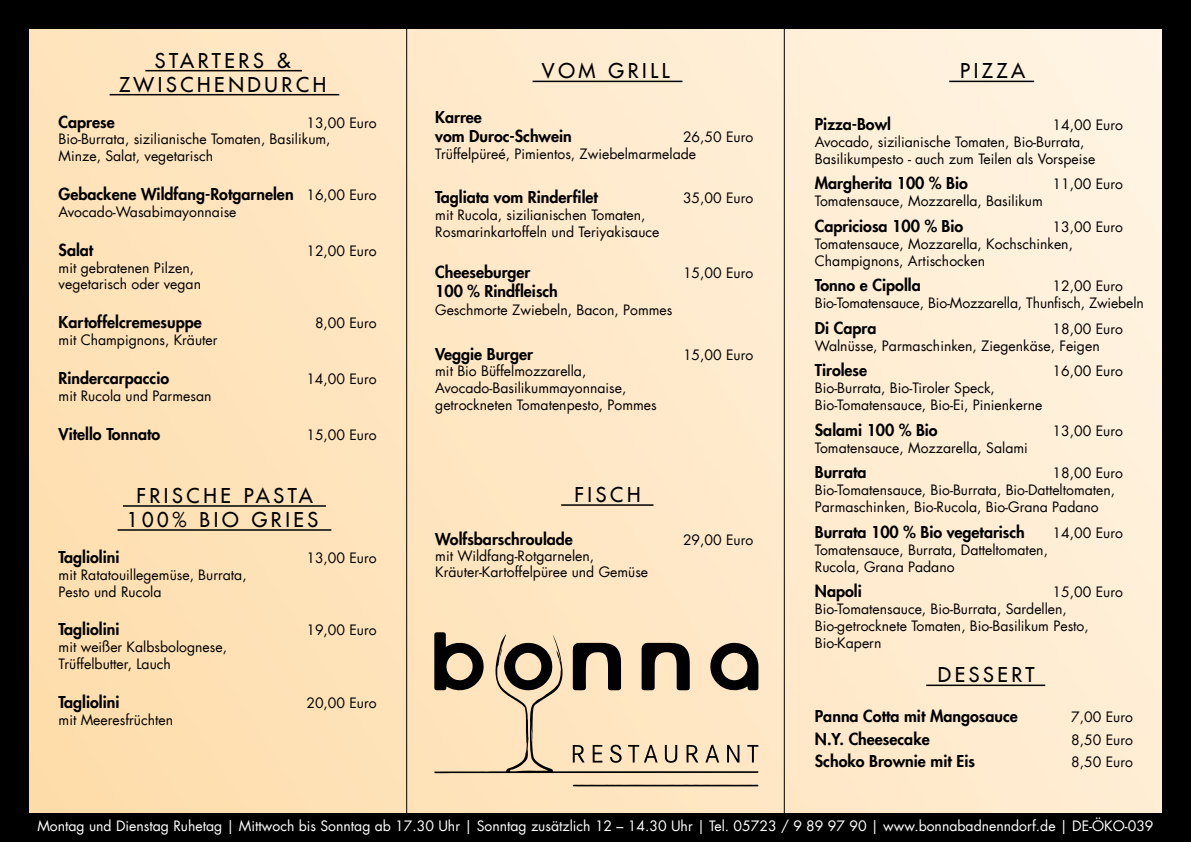
<style>
.page{position:relative;width:1191px;height:842px;background:#fff}
.page>*{position:absolute;margin:0;border:0;box-sizing:border-box;transform-origin:0 0}
.t1{font:20px/24px "Futura LT";letter-spacing:.18em;color:#000;text-align:center}
.t2{font:800 16px/19.2px "Futura LT";color:#000}
.t3{font:14px/17px "Futura LT";color:#000}
.t4{font:14px "Futura LT";color:#fff}
.s1{font-weight:400;font-size:14px}
</style>
<div class="page">
<div style="left:0;top:0;width:1191px;height:842px;background:linear-gradient(to right,#fee0b2,#fff1de)"></div>
<div style="left:0;top:0;width:1191px;height:29px;background:#000"></div>
<div style="left:0;top:25px;width:29px;height:809px;background:#000"></div>
<div style="left:1161px;top:4px;width:30px;height:810px;background:#000"></div>
<div style="left:0;top:813px;width:1191px;height:29px;background:#000"></div>
<svg style="left:434px;top:632px;width:50px;height:2px"></svg>
<svg style="left:434px;top:634px;width:324px;height:139px;background:#ead3b1"></svg>
<svg style="left:573px;top:643px;width:48px;height:47px;background:#605749"></svg>
<svg style="left:641px;top:643px;width:49px;height:47px;background:#63594c"></svg>
<svg style="left:710px;top:641px;width:48px;height:50px;background:#726859"></svg>
<svg style="left:499px;top:642px;width:54px;height:48px;background:#827561"></svg>
<svg style="left:610px;top:744px;width:12px;height:19px"></svg>
<svg style="left:573px;top:745px;width:11px;height:17px"></svg>
<svg style="left:592px;top:745px;width:11px;height:17px"></svg>
<svg style="left:628px;top:745px;width:29px;height:17px"></svg>
<svg style="left:665px;top:745px;width:12px;height:18px"></svg>
<svg style="left:686px;top:745px;width:12px;height:17px"></svg>
<svg style="left:705px;top:745px;width:14px;height:17px"></svg>
<svg style="left:727px;top:745px;width:12px;height:17px"></svg>
<svg style="left:747px;top:745px;width:11px;height:17px"></svg>
<svg style="left:573px;top:784px;width:185px;height:2px"></svg>
<hr style="left:145px;top:70px;width:157px;height:1px;background:#000">
<hr style="left:110px;top:94px;width:229px;height:1px;background:#000">
<hr style="left:123px;top:505px;width:203px;height:2px;background:#000">
<hr style="left:118px;top:529px;width:213px;height:2px;background:#000">
<hr style="left:561px;top:504px;width:92px;height:2px;background:#000">
<hr style="left:532px;top:81px;width:150px;height:1px;background:#000">
<hr style="left:926px;top:684px;width:119px;height:2px;background:#000">
<hr style="left:949px;top:81px;width:85px;height:1px;background:#000">
<hr style="left:406px;top:25px;width:1px;height:806px;background:#000">
<hr style="left:784px;top:12px;width:1px;height:806px;background:#000">
<h1 class="t1" style="left:119px;top:48px;width:209px">STARTERS &amp;<br>ZWISCHENDURCH</h1>
<p class="t2" style="left:59px;top:112px;width:58px">Caprese</p>
<p class="t3" style="left:59px;top:114px;width:319px;text-indent:248px">13,00 Euro<br>Bio-Burrata, sizilianische Tomaten, Basilikum,<br>Minze, Salat, vegetarisch</p>
<p class="t2" style="left:59px;top:184px;width:320px">Gebackene Wildfang-Rotgarnelen <span class="s1">16,00 Euro</span></p>
<p class="t3" style="left:59px;top:203px;width:179px">Avocado-Wasabimayonnaise</p>
<p class="t2" style="left:59px;top:240px;width:36px">Salat</p>
<p class="t3" style="left:306px;top:242px;width:72px">12,00 Euro</p>
<p class="t3" style="left:59px;top:259px;width:144px">mit gebratenen Pilzen, vegetarisch oder vegan</p>
<p class="t2" style="left:59px;top:312px;width:145px">Kartoffelcremesuppe</p>
<p class="t3" style="left:315px;top:315px;width:63px">8,00 Euro</p>
<p class="t3" style="left:59px;top:331px;width:160px">mit Champignons, Kräuter</p>
<p class="t2" style="left:59px;top:368px;width:112px">Rindercarpaccio</p>
<p class="t3" style="left:306px;top:370px;width:72px">14,00 Euro</p>
<p class="t3" style="left:59px;top:387px;width:154px">mit Rucola und Parmesan</p>
<p class="t2" style="left:59px;top:424px;width:103px">Vitello Tonnato</p>
<p class="t3" style="left:306px;top:426px;width:72px">15,00 Euro</p>
<h1 class="t1" style="left:127px;top:483px;width:193px">FRISCHE PASTA<br>100% BIO GRIES</h1>
<p class="t2" style="left:59px;top:547px;width:62px">Tagliolini</p>
<p class="t3" style="left:306px;top:549px;width:72px">13,00 Euro</p>
<p class="t3" style="left:59px;top:566px;width:189px">mit Ratatouillegemüse, Burrata,<br>Pesto und Rucola</p>
<p class="t2" style="left:59px;top:620px;width:62px">Tagliolini</p>
<p class="t3" style="left:306px;top:622px;width:72px">19,00 Euro</p>
<p class="t3" style="left:59px;top:639px;width:170px">mit weißer Kalbsbolognese,<br>Trüffelbutter, Lauch</p>
<p class="t2" style="left:59px;top:692px;width:62px">Tagliolini</p>
<p class="t3" style="left:306px;top:694px;width:72px">20,00 Euro</p>
<p class="t3" style="left:59px;top:711px;width:116px">mit Meeresfrüchten</p>
<h1 class="t1" style="left:542px;top:59px;width:129px">VOM GRILL</h1>
<p class="t2" style="left:435px;top:107px;width:138px">Karree<br>vom Duroc-Schwein</p>
<p class="t3" style="left:435px;top:129px;width:319px;text-indent:248px">26,50 Euro<br>Trüffelpüreé, Pimientos, Zwiebelmarmelade</p>
<p class="t2" style="left:435px;top:187px;width:164px">Tagliata vom Rinderfilet</p>
<p class="t3" style="left:683px;top:189px;width:72px">35,00 Euro</p>
<p class="t3" style="left:435px;top:206px;width:226px">mit Rucola, sizilianischen Tomaten,<br>Rosmarinkartoffeln und Teriyakisauce</p>
<p class="t2" style="left:435px;top:262px;width:97px">Cheeseburger</p>
<p class="t3" style="left:683px;top:265px;width:72px">15,00 Euro</p>
<p class="t2" style="left:435px;top:282px;width:124px">100 % Rindfleisch</p>
<p class="t3" style="left:435px;top:302px;width:239px">Geschmorte Zwiebeln, Bacon, Pommes</p>
<p class="t2" style="left:435px;top:344px;width:99px">Veggie Burger</p>
<p class="t3" style="left:683px;top:346px;width:72px">15,00 Euro</p>
<p class="t3" style="left:435px;top:363px;width:223px">mit Bio Büffelmozzarella,<br>Avocado-Basilikummayonnaise, getrockneten Tomatenpesto, Pommes</p>
<h1 class="t1" style="left:574px;top:482px;width:67px">FISCH</h1>
<p class="t2" style="left:435px;top:530px;width:139px">Wolfsbarschroulade</p>
<p class="t3" style="left:683px;top:532px;width:72px">29,00 Euro</p>
<p class="t3" style="left:435px;top:548px;width:214px;line-height:16px">mit Wildfang-Rotgarnelen,<br>Kräuter-Kartoffelpüree und Gemüse</p>
<h1 class="t1" style="left:960px;top:59px;width:67px">PIZZA</h1>
<p class="t2" style="left:815px;top:114px;width:78px">Pizza-Bowl</p>
<p class="t3" style="left:815px;top:116px;width:309px;text-indent:238px">14,00 Euro<br>Avocado, sizilianische Tomaten, Bio-Burrata,<br>Basilikumpesto - auch zum Teilen als Vorspeise</p>
<p class="t2" style="left:815px;top:173px;width:154px">Margherita 100 % Bio</p>
<p class="t3" style="left:1052px;top:176px;width:72px">11,00 Euro</p>
<p class="t3" style="left:815px;top:193px;width:229px">Tomatensauce, Mozzarella, Basilikum</p>
<p class="t2" style="left:815px;top:216px;width:150px">Capriciosa 100 % Bio</p>
<p class="t3" style="left:815px;top:218px;width:309px;text-indent:238px">13,00 Euro<br>Tomatensauce, Mozzarella, Kochschinken,<br>Champignons, Artischocken</p>
<p class="t2" style="left:815px;top:275px;width:107px">Tonno e Cipolla</p>
<p class="t3" style="left:815px;top:278px;width:330px;text-indent:238px">12,00 Euro<br>Bio-Tomatensauce, Bio-Mozzarella, Thunfisch, Zwiebeln</p>
<p class="t2" style="left:815px;top:318px;width:63px">Di Capra</p>
<p class="t3" style="left:815px;top:320px;width:309px;text-indent:238px">18,00 Euro<br>Walnüsse, Parmaschinken, Ziegenkäse, Feigen</p>
<p class="t2" style="left:815px;top:360px;width:54px">Tirolese</p>
<p class="t3" style="left:1052px;top:363px;width:72px">16,00 Euro</p>
<p class="t3" style="left:815px;top:380px;width:229px">Bio-Burrata, Bio-Tiroler Speck,<br>Bio-Tomatensauce, Bio-Ei, Pinienkerne</p>
<p class="t2" style="left:815px;top:420px;width:124px">Salami 100 % Bio</p>
<p class="t3" style="left:1052px;top:422px;width:72px">13,00 Euro</p>
<p class="t3" style="left:815px;top:439px;width:214px">Tomatensauce, Mozzarella, Salami</p>
<p class="t2" style="left:815px;top:462px;width:53px">Burrata</p>
<p class="t3" style="left:815px;top:465px;width:309px;text-indent:238px">18,00 Euro<br>Bio-Tomatensauce, Bio-Burrata, Bio-Datteltomaten,<br>Parmaschinken, Bio-Rucola, Bio-Grana Padano</p>
<p class="t2" style="left:815px;top:522px;width:211px">Burrata 100 % Bio vegetarisch</p>
<p class="t3" style="left:1052px;top:524px;width:72px">14,00 Euro</p>
<p class="t3" style="left:815px;top:541px;width:235px">Tomatensauce, Burrata, Datteltomaten,<br>Rucola, Grana Padano</p>
<p class="t2" style="left:815px;top:581px;width:48px">Napoli</p>
<p class="t3" style="left:815px;top:584px;width:309px;text-indent:238px">15,00 Euro<br>Bio-Tomatensauce, Bio-Burrata, Sardellen,<br>Bio-getrocknete Tomaten, Bio-Basilikum Pesto,<br>Bio-Kapern</p>
<h1 class="t1" style="left:937px;top:663px;width:98px">DESSERT</h1>
<p class="t2" style="left:815px;top:706px;width:204px">Panna Cotta mit Mangosauce</p>
<p class="t3" style="left:1071px;top:708px;width:63px">7,00 Euro</p>
<p class="t2" style="left:815px;top:729px;width:116px">N.Y. Cheesecake</p>
<p class="t3" style="left:1071px;top:731px;width:63px">8,50 Euro</p>
<p class="t2" style="left:815px;top:751px;width:162px">Schoko Brownie mit Eis</p>
<p class="t3" style="left:1071px;top:754px;width:63px">8,50 Euro</p>
<p class="t4" style="left:37px;top:817px;width:1117px">Montag und Dienstag Ruhetag | Mittwoch bis Sonntag ab 17.30 Uhr | Sonntag zusätzlich 12 – 14.30 Uhr | Tel. 05723 / 9 89 97 90 | www.bonnabadnenndorf.de | DE-ÖKO-039</p>
</div>
